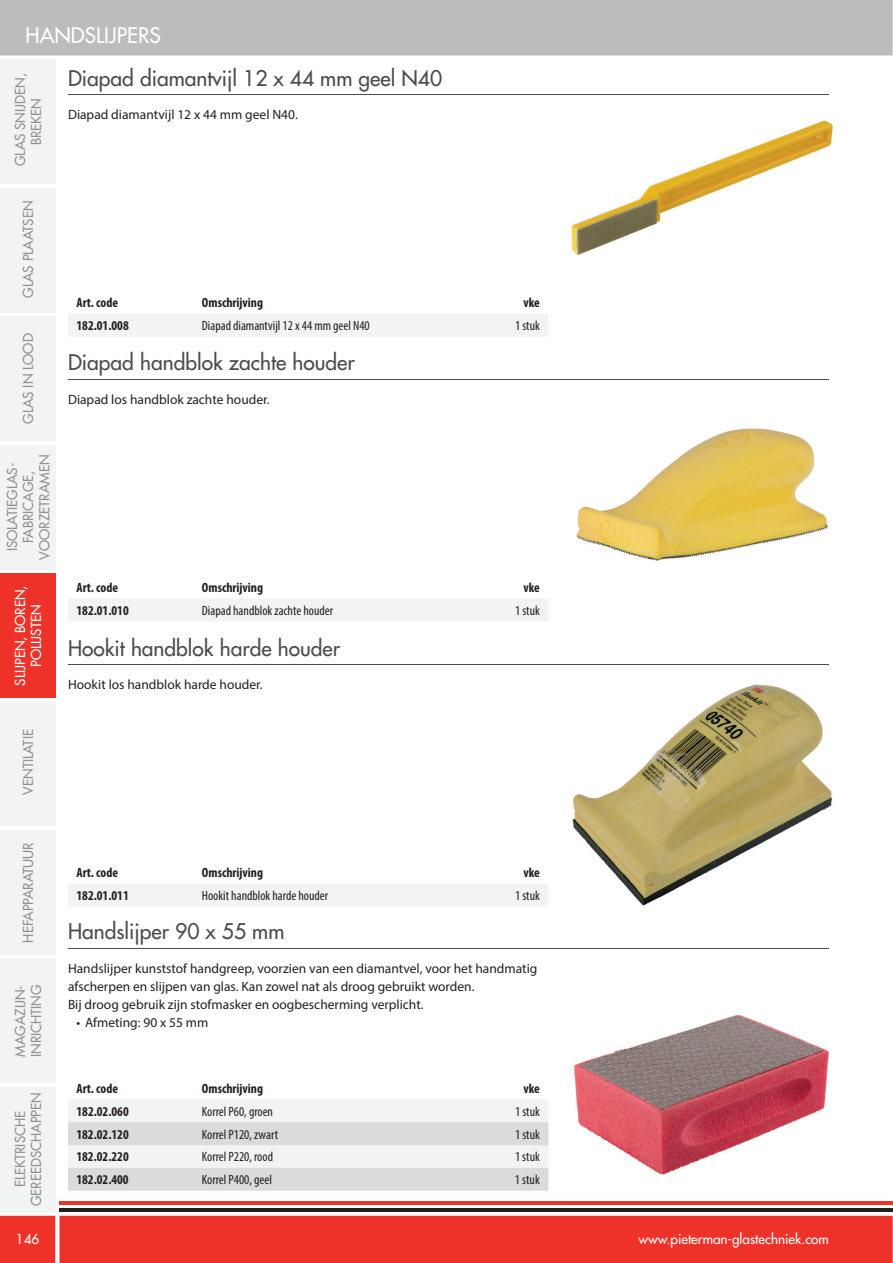
<style>
.page{position:relative;width:893px;height:1263px;background:#fff}
.page>*{position:absolute;margin:0;border:0;box-sizing:border-box;transform-origin:0 0}
.t1{font:500 21px "Futura Std";color:#4a4d4e}
.t2{font:500 21px "Futura Std";color:#fff}
.t3{font:13.5px/18px "Myriad Pro";color:#231f20}
.t4{font:condensed 13.5px "Myriad Pro";color:#231f20}
.t5{font:700 condensed 13.5px "Myriad Pro";color:#231f20}
.t6{font:500 13.5px/16.2px "Futura Std";color:#909293;text-align:center}
.t7{font:500 13.5px/16.2px "Futura Std";color:#fff;text-align:center}
</style>
<div class="page">
<div style="left:0;top:0;width:893px;height:56px;background:#bbbdbd"></div>
<div style="left:0;top:1216px;width:893px;height:47px;background:#ee3229"></div>
<div style="left:0;top:60px;width:55px;height:124px;background:#f2f3f4"></div>
<div style="left:0;top:188px;width:55px;height:124px;background:#f2f3f4"></div>
<div style="left:0;top:317px;width:55px;height:124px;background:#f2f3f4"></div>
<div style="left:0;top:445px;width:55px;height:124px;background:#f2f3f4"></div>
<div style="left:0;top:573px;width:55px;height:125px;background:#ee3229"></div>
<div style="left:0;top:702px;width:55px;height:124px;background:#f2f3f4"></div>
<div style="left:0;top:830px;width:55px;height:124px;background:#f2f3f4"></div>
<div style="left:0;top:959px;width:55px;height:124px;background:#f2f3f4"></div>
<div style="left:0;top:1087px;width:55px;height:124px;background:#f2f3f4"></div>
<hr style="left:60px;top:1202px;width:833px;height:3px;background:#ee3229">
<hr style="left:60px;top:1208px;width:833px;height:3px;background:#231f20">
<hr style="left:68px;top:379px;width:761px;height:1px;background:#4a4d4e">
<div style="left:68px;top:599px;width:480px;height:22px;background:#f2f3f4"></div>
<img style="left:576px;top:428px;width:252px;height:133px">
<hr style="left:68px;top:664px;width:761px;height:1px;background:#4a4d4e">
<div style="left:68px;top:884px;width:480px;height:22px;background:#f2f3f4"></div>
<img style="left:572px;top:684px;width:261px;height:222px">
<hr style="left:68px;top:948px;width:761px;height:1px;background:#4a4d4e">
<svg style="left:68px;top:1100px;width:480px;height:91px"></svg>
<img style="left:570px;top:1014px;width:268px;height:188px">
<hr style="left:68px;top:94px;width:761px;height:1px;background:#4a4d4e">
<div style="left:68px;top:314px;width:480px;height:22px;background:#f2f3f4"></div>
<img style="left:571px;top:120px;width:262px;height:135px">
<h1 class="t2" style="left:26px;top:26px;width:137px">HANDSLIJPERS</h1>
<p class="t6" style="left:13px;top:166px;width:94px;rotate:-90deg">GLAS SNIJDEN,<br>BREKEN</p>
<p class="t6" style="left:21px;top:298px;width:99px;rotate:-90deg">GLAS PLAATSEN</p>
<p class="t6" style="left:21px;top:424px;width:92px;rotate:-90deg">GLAS IN LOOD</p>
<p class="t6" style="left:5px;top:560px;width:106px;rotate:-90deg">ISOLATIEGLAS-<br>FABRICAGE,<br>VOORZETRAMEN</p>
<p class="t7" style="left:13px;top:686px;width:101px;rotate:-90deg">SLIJPEN, BOREN,<br>POLIJSTEN</p>
<p class="t6" style="left:21px;top:795px;width:67px;rotate:-90deg">VENTILATIE</p>
<h1 class="t1" style="left:68px;top:68px;width:376px">Diapad diamantvijl 12 x 44 mm geel N40</h1>
<p class="t3" style="left:68px;top:107px;width:231px">Diapad diamantvijl 12 x 44 mm geel N40.</p>
<p class="t5" style="left:77px;top:298px;width:43px">Art. code</p>
<p class="t5" style="left:202px;top:298px;width:63px">Omschrijving</p>
<p class="t5" style="left:523px;top:298px;width:18px">vke</p>
<p class="t5" style="left:76px;top:321px;width:54px">182.01.008</p>
<p class="t4" style="left:202px;top:321px;width:169px">Diapad diamantvijl 12 x 44 mm geel N40</p>
<p class="t4" style="left:515px;top:321px;width:26px">1 stuk</p>
<h1 class="t1" style="left:68px;top:353px;width:288px">Diapad handblok zachte houder</h1>
<p class="t3" style="left:68px;top:391px;width:203px">Diapad los handblok zachte houder.</p>
<p class="t5" style="left:77px;top:583px;width:43px">Art. code</p>
<p class="t5" style="left:202px;top:583px;width:63px">Omschrijving</p>
<p class="t5" style="left:523px;top:583px;width:18px">vke</p>
<p class="t5" style="left:76px;top:605px;width:54px">182.01.010</p>
<p class="t4" style="left:202px;top:605px;width:133px">Diapad handblok zachte houder</p>
<p class="t4" style="left:515px;top:605px;width:26px">1 stuk</p>
<h1 class="t1" style="left:68px;top:638px;width:274px">Hookit handblok harde houder</h1>
<p class="t3" style="left:68px;top:677px;width:196px">Hookit los handblok harde houder.</p>
<p class="t6" style="left:21px;top:943px;width:102px;rotate:-90deg">HEFAPPARATUUR</p>
<p class="t6" style="left:13px;top:1057px;width:74px;text-align:left;rotate:-90deg">MAGAZIJN-<br>INRICHTING</p>
<p class="t6" style="left:13px;top:1206px;width:115px;rotate:-90deg">ELEKTRISCHE<br>GEREEDSCHAPPEN</p>
<p class="t7" style="left:16px;top:1232px;width:25px">146</p>
<p class="t5" style="left:77px;top:868px;width:43px">Art. code</p>
<p class="t5" style="left:202px;top:868px;width:63px">Omschrijving</p>
<p class="t5" style="left:523px;top:868px;width:18px">vke</p>
<p class="t5" style="left:76px;top:891px;width:54px">182.01.011</p>
<p class="t4" style="left:202px;top:891px;width:128px">Hookit handblok harde houder</p>
<p class="t4" style="left:515px;top:891px;width:26px">1 stuk</p>
<h1 class="t1" style="left:68px;top:921px;width:218px">Handslijper 90 x 55 mm</h1>
<p class="t3" style="left:68px;top:960px;width:471px">Handslijper kunststof handgreep, voorzien van een diamantvel, voor het handmatig afscherpen en slijpen van glas. Kan zowel nat als droog gebruikt worden.<br>Bij droog gebruik zijn stofmasker en oogbescherming verplicht.</p>
<p class="t3" style="left:77px;top:1014px;width:133px">• Afmeting: 90 x 55 mm</p>
<p class="t5" style="left:77px;top:1083px;width:43px">Art. code</p>
<p class="t5" style="left:202px;top:1083px;width:63px">Omschrijving</p>
<p class="t5" style="left:523px;top:1083px;width:18px">vke</p>
<p class="t5" style="left:76px;top:1106px;width:54px">182.02.060</p>
<p class="t4" style="left:202px;top:1106px;width:73px">Korrel P60, groen</p>
<p class="t4" style="left:515px;top:1106px;width:26px">1 stuk</p>
<p class="t5" style="left:76px;top:1129px;width:54px">182.02.120</p>
<p class="t4" style="left:202px;top:1129px;width:78px">Korrel P120, zwart</p>
<p class="t4" style="left:515px;top:1129px;width:26px">1 stuk</p>
<p class="t5" style="left:76px;top:1152px;width:54px">182.02.220</p>
<p class="t4" style="left:202px;top:1152px;width:73px">Korrel P220, rood</p>
<p class="t4" style="left:515px;top:1152px;width:26px">1 stuk</p>
<p class="t5" style="left:76px;top:1175px;width:54px">182.02.400</p>
<p class="t4" style="left:202px;top:1175px;width:72px">Korrel P400, geel</p>
<p class="t4" style="left:515px;top:1175px;width:26px">1 stuk</p>
<p class="t7" style="left:638px;top:1232px;width:192px">www.pieterman-glastechniek.com</p>
</div>
